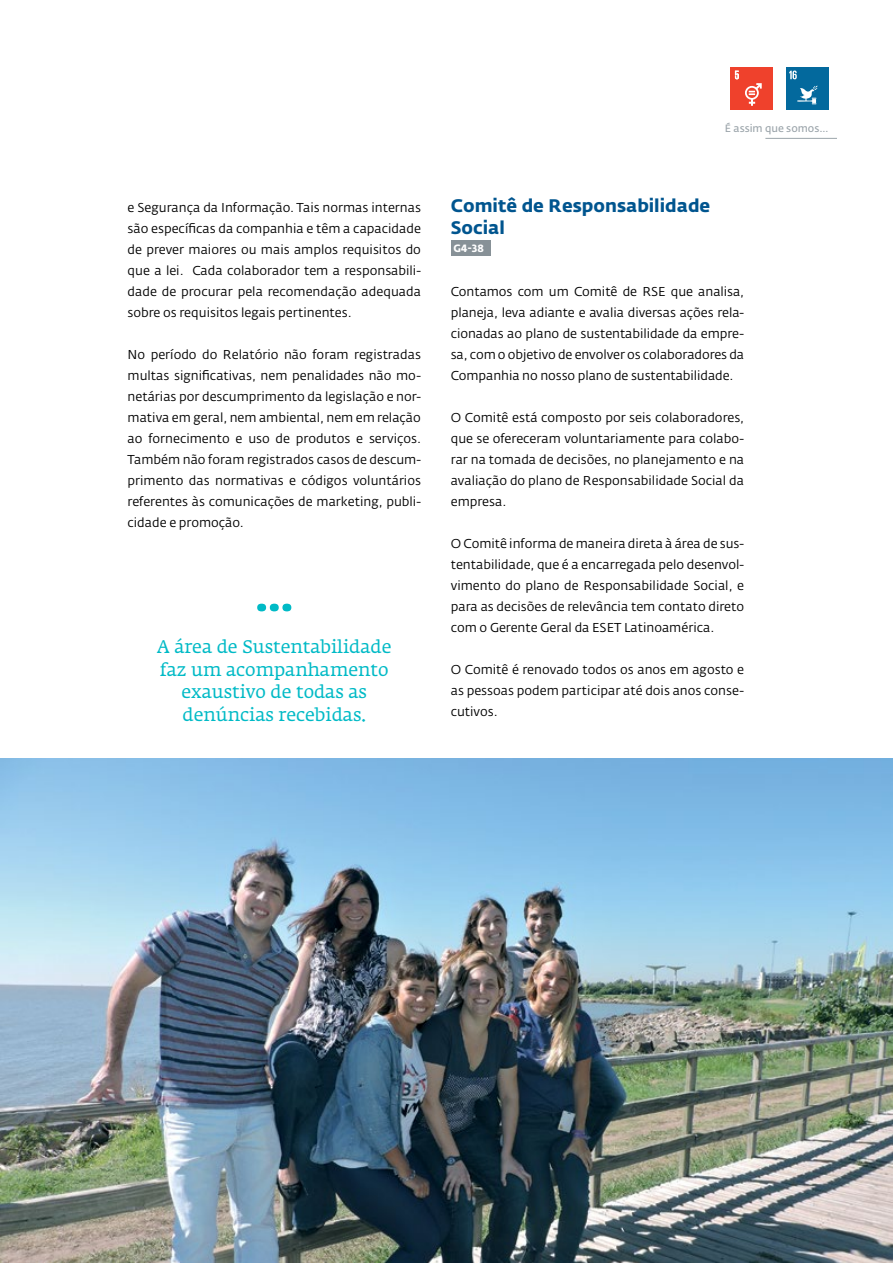
<style>
.page{position:relative;width:893px;height:1263px;background:#fff}
.page>*{position:absolute;margin:0;border:0;box-sizing:border-box;transform-origin:0 0}
.t1{font:18px/22.5px "Fedra Serif A Std";color:#00bac6;text-align:center}
.t2{font:700 18px/21.6px "Fedra Sans Alt Pro";color:#00558f}
.t3{font:12.75px/21px "Fedra Sans Alt Pro";color:#000;text-align:justify}
.t4{font:600 10.5px "Fedra Sans Alt Pro";color:#9ca5ab}
.t5{font:700 10.5px "Fedra Sans Alt Pro";color:#fff}
</style>
<div class="page">
<hr style="left:765px;top:138px;width:72px;height:1px;background:#9ca5ab">
<div style="left:451px;top:240px;width:39px;height:16px;background:#879197"></div>
<svg style="left:257px;top:604px;width:34px;height:7px"></svg>
<div style="left:786px;top:67px;width:42px;height:43px;background:#03699d"></div>
<svg style="left:789px;top:71px;width:8px;height:8px"></svg>
<svg style="left:797px;top:86px;width:20px;height:18px"></svg>
<img style="left:0;top:758px;width:893px;height:505px">
<div style="left:731px;top:67px;width:42px;height:43px;background:#ef412c"></div>
<svg style="left:735px;top:71px;width:4px;height:8px"></svg>
<svg style="left:745px;top:83px;width:17px;height:23px"></svg>
<p class="t3" style="left:128px;top:197px;width:295px">e Segurança da Informação. Tais normas internas são específicas da companhia e têm a capacidade de prever maiores ou mais amplos requisitos do que a lei. Cada colaborador tem a responsabili&shy;dade de procurar pela recomendação adequada sobre os requisitos legais pertinentes.</p>
<p class="t3" style="left:128px;top:344px;width:295px">No período do Relatório não foram registradas multas significativas, nem penalidades não mo&shy;netárias por descumprimento da legislação e nor&shy;mativa em geral, nem ambiental, nem em relação ao fornecimento e uso de produtos e serviços.<br>Também não foram registrados casos de descum&shy;primento das normativas e códigos voluntários referentes às comunicações de marketing, publi&shy;cidade e promoção.</p>
<h1 class="t1" style="left:157px;top:637px;width:236px">A área de Sustentabilidade faz um acompanhamento exaustivo de todas as denúncias recebidas.</h1>
<p class="t4" style="left:725px;top:121px;width:105px">É assim que somos…</p>
<h1 class="t2" style="left:451px;top:195px;width:261px">Comitê de Responsabilidade<br>Social</h1>
<p class="t5" style="left:453px;top:242px;width:32px">G4-38</p>
<p class="t3" style="left:451px;top:281px;width:295px">Contamos com um Comitê de RSE que analisa, planeja, leva adiante e avalia diversas ações rela&shy;cionadas ao plano de sustentabilidade da empre&shy;sa, com o objetivo de envolver os colaboradores da Companhia no nosso plano de sustentabilidade.</p>
<p class="t3" style="left:451px;top:407px;width:295px">O Comitê está composto por seis colaboradores, que se ofereceram voluntariamente para colabo&shy;rar na tomada de decisões, no planejamento e na avaliação do plano de Responsabilidade Social da empresa.</p>
<p class="t3" style="left:451px;top:533px;width:295px">O Comitê informa de maneira direta à área de sus&shy;tentabilidade, que é a encarregada pelo desenvol&shy;vimento do plano de Responsabilidade Social, e para as decisões de relevância tem contato direto com o Gerente Geral da ESET Latinoamérica.</p>
<p class="t3" style="left:451px;top:659px;width:295px">O Comitê é renovado todos os anos em agosto e as pessoas podem participar até dois anos conse&shy;cutivos.</p>
</div>
